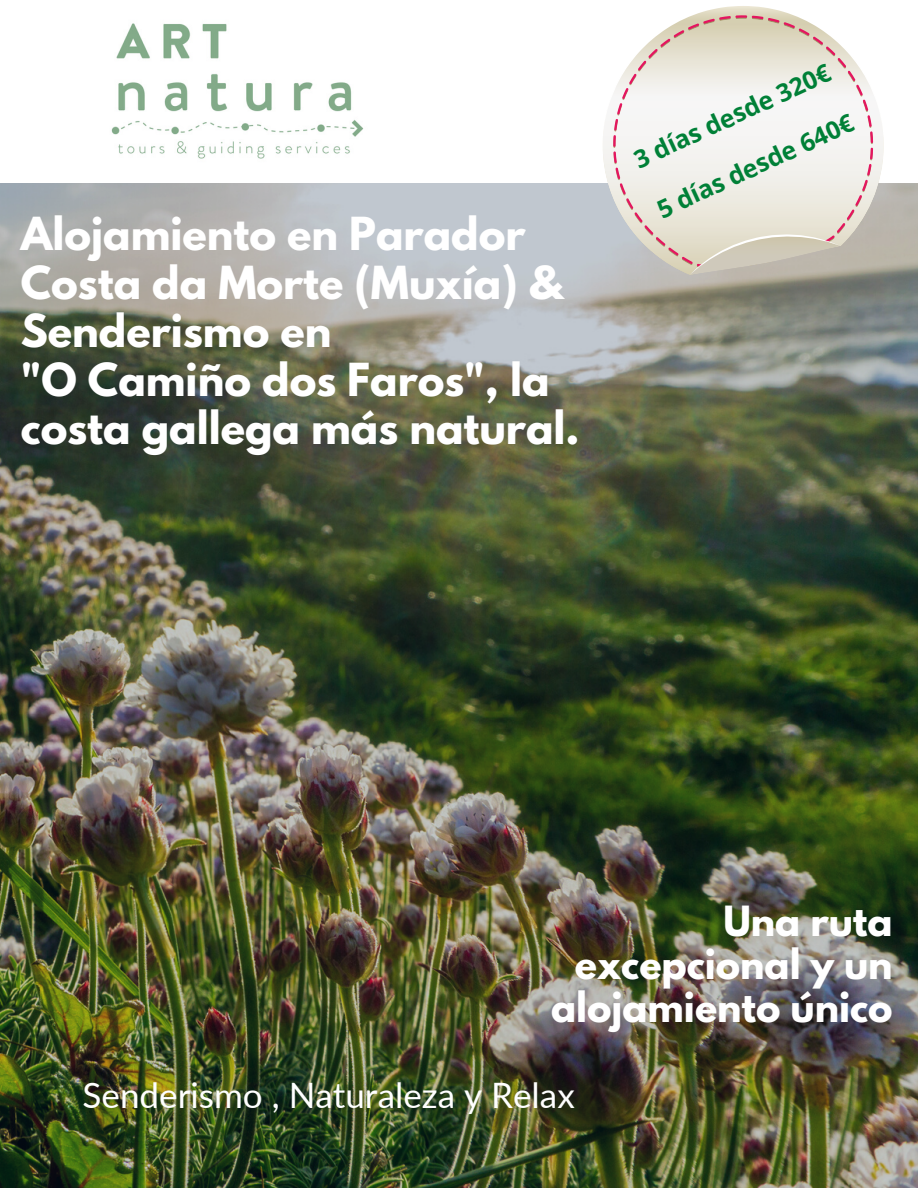
<style>
.page{position:relative;width:918px;height:1188px;background:#fff}
.page>*{position:absolute;margin:0;border:0;box-sizing:border-box;transform-origin:0 0}
.t1{font:700 40.35px/48.3px "League Spartan";color:#fff}
.t2{font:700 36.9px/42.9px "League Spartan";color:#fff;text-align:right}
.t3{font:35.1px "Lato";color:#fff}
.t4{font:700 24.75px "Open Sans";color:#008037}
</style>
<div class="page">
<img style="left:0;top:183px;width:918px;height:1005px">
<img style="left:82px;top:3px;width:303px;height:171px;border-radius:14px">
<svg style="left:613px;top:145px;width:260px;height:123px;fill:#f1f0ec"></svg>
<svg style="left:603px;top:6px;width:281px;height:139px"></svg>
<svg style="left:626px;top:196px;width:236px;height:79px;background:#dad3c7"></svg>
<p class="t1" style="left:21px;top:215px;width:543px">Alojamiento en Parador<br>Costa da Morte (Muxía) &amp;</p>
<p class="t1" style="left:21px;top:312px;width:312px">Senderismo en</p>
<p class="t1" style="left:21px;top:360px;width:560px">"O Camiño dos Faros", la costa gallega más natural.</p>
<p class="t4" style="left:628px;top:145px;width:215px;rotate:-25deg">3 días desde 320€</p>
<p class="t4" style="left:651px;top:195px;width:215px;rotate:-25deg">5 días desde 640€</p>
<p class="t2" style="left:551px;top:905px;width:343px">Una ruta excepcional y un alojamiento único</p>
<p class="t3" style="left:82px;top:1074px;width:494px">Senderismo , Naturaleza y Relax</p>
</div>
